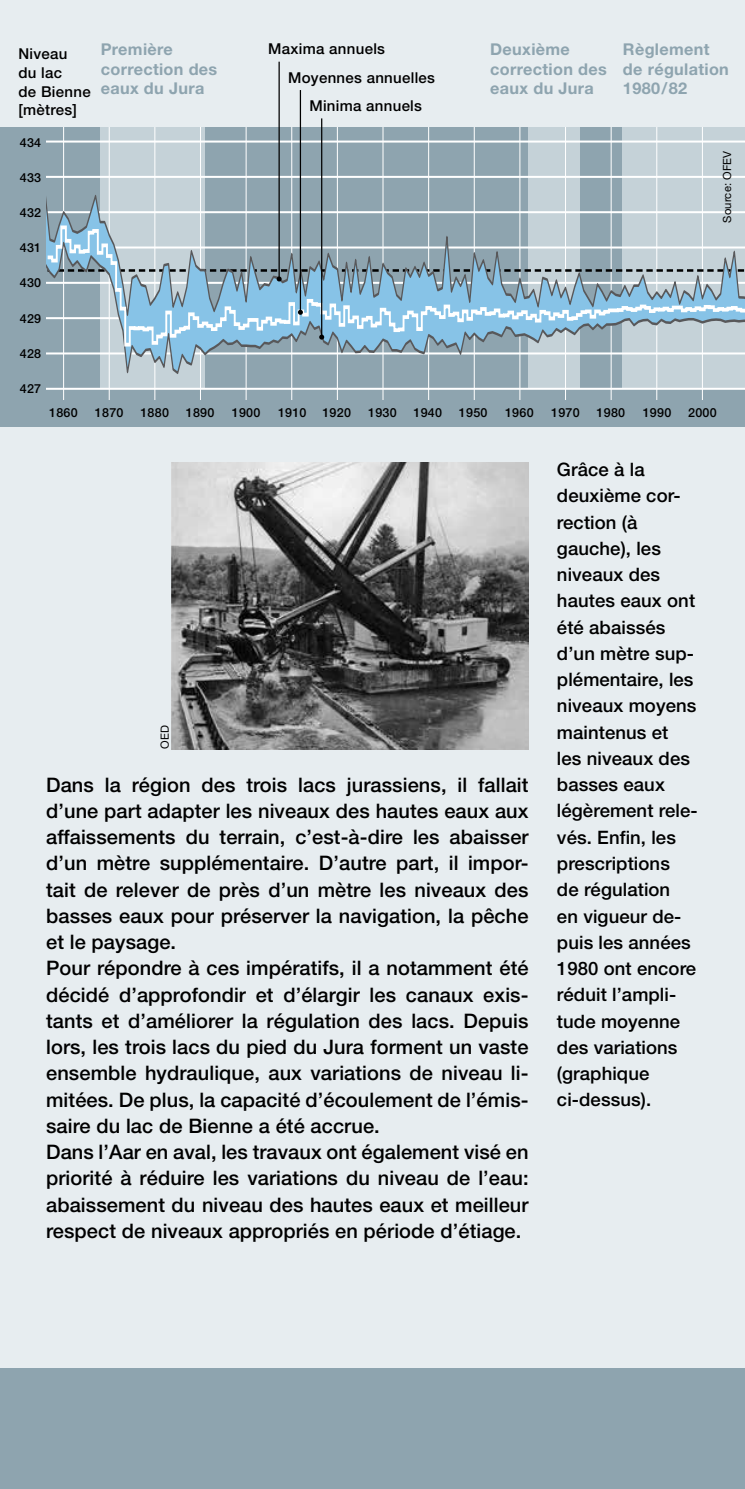
<style>
.page{position:relative;width:745px;height:1489px;background:#fff}
.page>*{position:absolute;margin:0;border:0;box-sizing:border-box;transform-origin:0 0}
.t1{font:500 20px/26.2px "Helvetica Neue LT";letter-spacing:.005em;color:#000}
.t2{font:500 18.5px/26.2px "Helvetica Neue LT";letter-spacing:.005em;color:#000}
.t3{font:700 16.25px/19.5px "Helvetica Neue LT";letter-spacing:.02em;color:#8ea4af}
.t4{font:500 15px/18.8px "Helvetica Neue LT";letter-spacing:.02em;color:#000}
.t5{font:500 12.5px "Helvetica Neue LT";letter-spacing:.02em;color:#000}
.t6{font:11.25px "Helvetica Neue LT";letter-spacing:.01em;color:#000}
</style>
<div class="page">
<div style="left:0;top:0;width:744px;height:1488px;background:#e7edf0"></div>
<div style="left:0;top:1368px;width:744px;height:120px;background:#8ea4af"></div>
<img style="left:171px;top:462px;width:357px;height:287px">
<div style="left:0;top:128px;width:744px;height:298px;background:#8ea4af"></div>
<div style="left:622px;top:128px;width:122px;height:260px;background:#c5d2d8"></div>
<div style="left:100px;top:128px;width:105px;height:261px;background:#c5d2d8"></div>
<div style="left:527px;top:128px;width:52px;height:261px;background:#c5d2d8"></div>
<hr style="left:701px;top:128px;width:1px;height:272px;background:#fff">
<hr style="left:655px;top:128px;width:2px;height:272px;background:#fff">
<hr style="left:610px;top:128px;width:1px;height:272px;background:#fff">
<hr style="left:564px;top:128px;width:2px;height:272px;background:#fff">
<hr style="left:519px;top:128px;width:1px;height:272px;background:#fff">
<hr style="left:473px;top:128px;width:1px;height:272px;background:#fff">
<hr style="left:427px;top:128px;width:2px;height:272px;background:#fff">
<hr style="left:382px;top:128px;width:1px;height:272px;background:#fff">
<hr style="left:336px;top:128px;width:2px;height:272px;background:#fff">
<hr style="left:291px;top:128px;width:1px;height:272px;background:#fff">
<hr style="left:245px;top:128px;width:2px;height:272px;background:#fff">
<hr style="left:200px;top:128px;width:1px;height:272px;background:#fff">
<hr style="left:154px;top:128px;width:1px;height:272px;background:#fff">
<hr style="left:108px;top:128px;width:2px;height:272px;background:#fff">
<hr style="left:63px;top:128px;width:1px;height:272px;background:#fff">
<hr style="left:46px;top:176px;width:698px;height:2px;background:#fff">
<hr style="left:46px;top:388px;width:698px;height:1px;background:#fff">
<hr style="left:46px;top:141px;width:698px;height:1px;background:#fff">
<svg style="left:46px;top:348px;width:698px;height:33px"></svg>
<svg style="left:46px;top:190px;width:698px;height:33px"></svg>
<svg style="left:46px;top:223px;width:698px;height:125px"></svg>
<hr style="left:278px;top:62px;width:1px;height:217px;background:#000">
<svg style="left:46px;top:269px;width:698px;height:12px"></svg>
<hr style="left:299px;top:90px;width:2px;height:222px;background:#000">
<svg style="left:298px;top:310px;width:5px;height:5px"></svg>
<hr style="left:321px;top:118px;width:1px;height:219px;background:#000">
<svg style="left:319px;top:334px;width:5px;height:5px"></svg>
<p class="t4" style="left:18px;top:44px;width:74px">Niveau<br>du lac<br>de Bienne [mètres]</p>
<p class="t5" style="left:20px;top:135px;width:23px">434</p>
<p class="t5" style="left:20px;top:170px;width:23px">433</p>
<p class="t5" style="left:20px;top:205px;width:23px">432</p>
<p class="t5" style="left:20px;top:240px;width:23px">431</p>
<p class="t5" style="left:20px;top:275px;width:23px">430</p>
<p class="t5" style="left:20px;top:311px;width:23px">429</p>
<p class="t5" style="left:20px;top:346px;width:23px">428</p>
<p class="t5" style="left:20px;top:381px;width:23px">427</p>
<p class="t3" style="left:101px;top:39px;width:118px">Première correction des eaux du Jura</p>
<p class="t3" style="left:490px;top:39px;width:118px">Deuxième correction des eaux du Jura</p>
<p class="t3" style="left:622px;top:39px;width:107px">Règlement de régulation<br>1980/82</p>
<p class="t4" style="left:268px;top:39px;width:118px">Maxima annuels</p>
<p class="t4" style="left:288px;top:68px;width:148px">Moyennes annuelles</p>
<p class="t4" style="left:309px;top:96px;width:114px">Minima annuels</p>
<p class="t6" style="left:720px;top:223px;width:73px;rotate:-90deg">Source: OFEV</p>
<p class="t5" style="left:49px;top:405px;width:30px">1860</p>
<p class="t5" style="left:95px;top:405px;width:30px">1870</p>
<p class="t5" style="left:140px;top:405px;width:30px">1880</p>
<p class="t5" style="left:186px;top:405px;width:30px">1890</p>
<p class="t5" style="left:232px;top:405px;width:30px">1900</p>
<p class="t5" style="left:278px;top:405px;width:30px">1910</p>
<p class="t5" style="left:322px;top:405px;width:30px">1920</p>
<p class="t5" style="left:368px;top:405px;width:30px">1930</p>
<p class="t5" style="left:413px;top:405px;width:30px">1940</p>
<p class="t5" style="left:458px;top:405px;width:30px">1950</p>
<p class="t5" style="left:504px;top:405px;width:30px">1960</p>
<p class="t5" style="left:551px;top:405px;width:30px">1970</p>
<p class="t5" style="left:596px;top:405px;width:30px">1980</p>
<p class="t5" style="left:642px;top:405px;width:30px">1990</p>
<p class="t5" style="left:687px;top:405px;width:30px">2000</p>
<p class="t6" style="left:158px;top:748px;width:25px;rotate:-90deg">OED</p>
<p class="t1" style="left:46px;top:771px;width:483px">Dans la région des trois lacs jurassiens, il fallait d’une part adapter les niveaux des hautes eaux aux affaissements du terrain, c’est-à-dire les abaisser d’un mètre supplémentaire. D’autre part, il impor&shy;tait de relever de près d’un mètre les niveaux des basses eaux pour préserver la navigation, la pêche et le paysage.<br>Pour répondre à ces impératifs, il a notamment été décidé d’approfondir et d’élargir les canaux exis&shy;tants et d’améliorer la régulation des lacs. Depuis lors, les trois lacs du pied du Jura forment un vaste ensemble hydraulique, aux variations de niveau li&shy;mitées. De plus, la capacité d’écoulement de l’émis&shy;saire du lac de Bienne a été accrue.<br>Dans l’Aar en aval, les travaux ont également visé en priorité à réduire les variations du niveau de l’eau: abaissement du niveau des hautes eaux et meilleur respect de niveaux appropriés en période d’étiage.</p>
<p class="t2" style="left:556px;top:456px;width:142px">Grâce à la deuxième cor&shy;rection (à gauche), les niveaux des hautes eaux ont été abaissés d’un mètre sup&shy;plémentaire, les niveaux moyens maintenus et<br>les niveaux des basses eaux légèrement rele&shy;vés. Enfin, les prescriptions<br>de régulation<br>en vigueur de&shy;puis les années<br>1980 ont encore réduit l’ampli&shy;tude moyenne des variations (graphique ci-dessus).</p>
</div>
